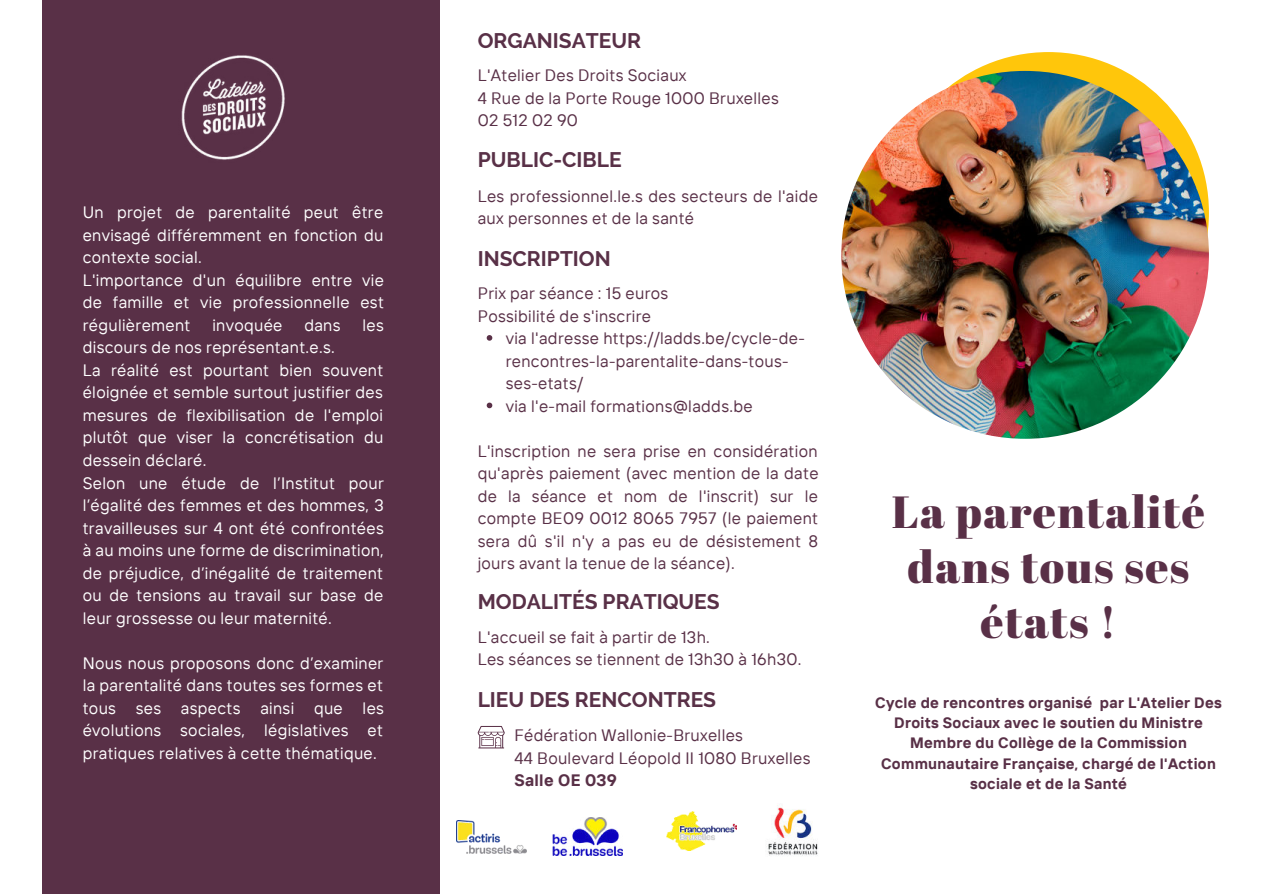
<style>
.page{position:relative;width:1263px;height:894px;background:#fff}
.page>*{position:absolute;margin:0;border:0;box-sizing:border-box;transform-origin:0 0}
.t1{font:45px/55.1px "Abril Fatface";letter-spacing:.03em;color:#593047;text-align:center}
.t2{font:700 21px "Raleway";color:#593047}
.t3{font:16.5px/22.5px "TT Interphases";letter-spacing:.02em;color:#fff}
.t4{font:16.5px/22.5px "TT Interphases";letter-spacing:.02em;color:#593047}
.t5{font:700 16.5px "TT Interphases";letter-spacing:.02em;color:#593047}
.t6{font:700 15px/20.2px "TT Interphases";letter-spacing:.02em;color:#593047;text-align:center}
</style>
<div class="page">
<div style="left:42px;top:0;width:398px;height:893px;background:#593047"></div>
<div style="left:888px;top:52px;width:321px;height:321px;background:#ffc60b;border-radius:50%"></div>
<svg style="left:478px;top:725px;width:27px;height:23px"></svg>
<img style="left:841px;top:71px;width:368px;height:367px;border-radius:50%">
<img style="left:456px;top:820px;width:70px;height:32px">
<img style="left:553px;top:817px;width:70px;height:38px">
<img style="left:667px;top:811px;width:69px;height:38px">
<img style="left:768px;top:805px;width:50px;height:51px">
<img style="left:181px;top:55px;width:104px;height:105px">
<svg style="left:487px;top:335px;width:5px;height:5px"></svg>
<svg style="left:487px;top:402px;width:5px;height:6px"></svg>
<p class="t3" style="left:83px;top:201px;width:303px">Un projet de parentalité peut être envisagé différemment en fonction du contexte social.<br>L'importance d'un équilibre entre vie de famille et vie professionnelle est régulièrement</p>
<p class="t3" style="left:212px;top:313px;width:72px">invoquée</p>
<p class="t3" style="left:304px;top:313px;width:38px">dans</p>
<p class="t3" style="left:362px;top:313px;width:23px">les</p>
<p class="t3" style="left:83px;top:336px;width:303px">discours de nos représentant.e.s.<br>La réalité est pourtant bien souvent éloignée et semble surtout justifier des mesures de flexibilisation de l'emploi plutôt que viser la concrétisation du dessein déclaré.<br>Selon une étude de l’Institut pour l’égalité des femmes et des hommes, 3 travailleuses sur 4 ont été confrontées à au moins une forme de discrimination, de préjudice, d’inégalité de traitement ou de tensions au travail sur base de leur grossesse ou leur maternité.</p>
<p class="t3" style="left:83px;top:651px;width:303px;text-align:justify">Nous nous proposons donc d’examiner la parentalité dans toutes ses formes et tous ses aspects ainsi que les évolutions sociales, législatives et pratiques relatives à cette thématique.</p>
<p class="t2" style="left:478px;top:29px;width:165px">ORGANISATEUR</p>
<p class="t4" style="left:478px;top:64px;width:303px">L'Atelier Des Droits Sociaux<br>4 Rue de la Porte Rouge 1000 Bruxelles<br>02 512 02 90</p>
<p class="t2" style="left:478px;top:148px;width:146px">PUBLIC-CIBLE</p>
<p class="t4" style="left:478px;top:184px;width:342px">Les professionnel.le.s des secteurs de l'aide aux personnes et de la santé</p>
<p class="t2" style="left:478px;top:246px;width:135px">INSCRIPTION</p>
<p class="t4" style="left:478px;top:281px;width:192px">Prix par séance : 15 euros<br>Possibilité de s'inscrire</p>
<p class="t4" style="left:506px;top:326px;width:301px">via l'adresse https://ladds.be/cycle-de&shy;rencontres-la-parentalite-dans-tous&shy;ses-etats/<br>via l'e-mail formations@ladds.be</p>
<p class="t4" style="left:478px;top:439px;width:342px;text-align:justify">L'inscription ne sera prise en considération qu'après paiement (avec mention de la date de la séance et nom de l'inscrit) sur le compte BE09 0012 8065 7957 (le paiement sera dû s'il n'y a pas eu de désistement 8 jours avant la tenue de la séance).</p>
<p class="t2" style="left:478px;top:590px;width:244px">MODALITÉS PRATIQUES</p>
<p class="t4" style="left:478px;top:625px;width:325px">L'accueil se fait à partir de 13h.<br>Les séances se tiennent de 13h30 à 16h30.</p>
<p class="t2" style="left:478px;top:687px;width:240px">LIEU DES RENCONTRES</p>
<p class="t4" style="left:514px;top:723px;width:298px">Fédération Wallonie-Bruxelles<br>44 Boulevard Léopold II 1080 Bruxelles</p>
<p class="t5" style="left:514px;top:769px;width:104px">Salle OE 039</p>
<h1 class="t1" style="left:892px;top:482px;width:315px">La parentalité dans tous ses états !</h1>
<p class="t6" style="left:875px;top:691px;width:348px">Cycle de rencontres organisé par L'Atelier Des Droits Sociaux avec le soutien du Ministre Membre du Collège de la Commission Communautaire Française, chargé de l'Action sociale et de la Santé</p>
</div>
